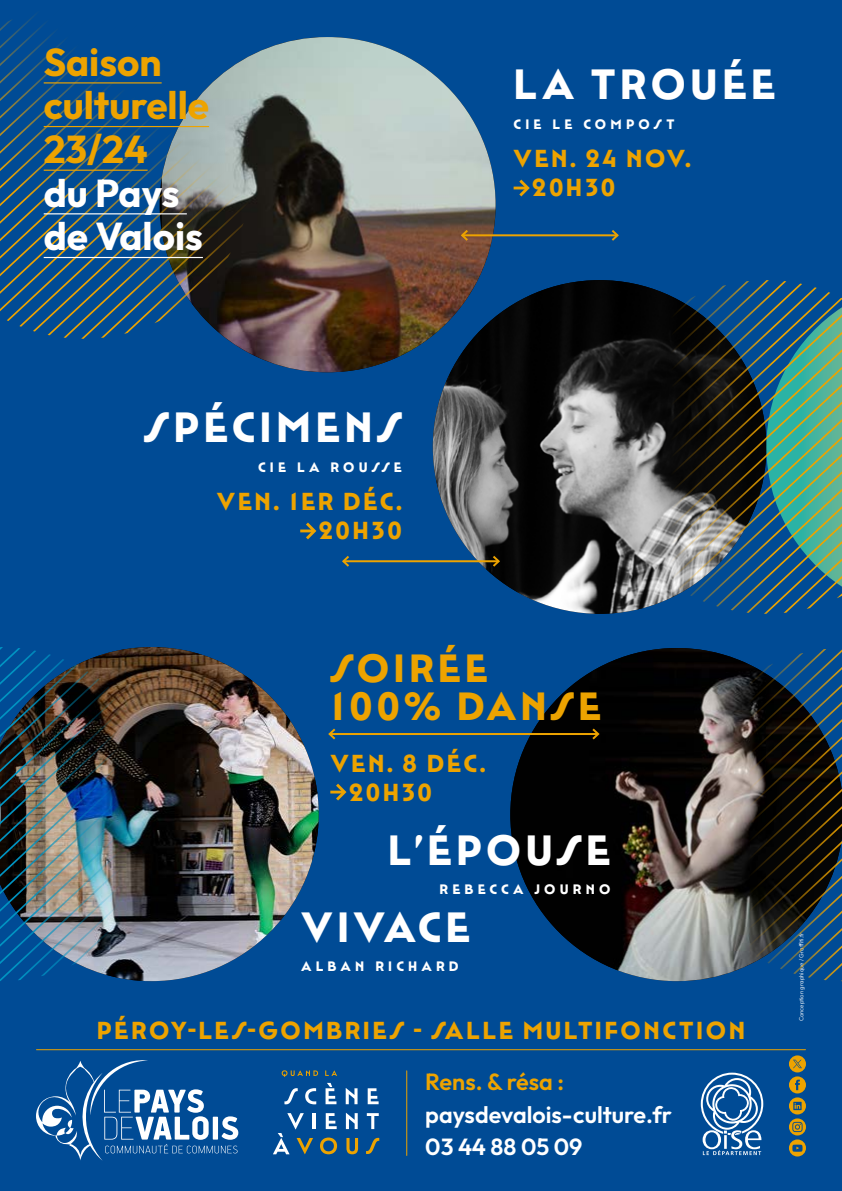
<style>
.page{position:relative;width:842px;height:1191px;background:#004b95}
.page>*{position:absolute;margin:0;border:0;box-sizing:border-box;transform-origin:0 0}
.t1{font:700 43px "Mendl Sans Dawn";letter-spacing:.1em;color:#fff}
.t2{font:700 40px/38px "Mendl Sans Dawn";letter-spacing:.1em;color:#eda300}
.t3{font:700 38.8px/43.6px "Outfit";color:#eda300}
.t4{font:700 38.8px/43.7px "Outfit";color:#fff}
.t5{font:700 25px/29px "Mendl Sans Dawn";letter-spacing:.1em;color:#eda300}
.t6{font:600 23.3px/32px "Outfit";color:#fff}
.t7{font:600 23.3px "Outfit";color:#eda300}
.t8{font:700 13.9px "Mendl Sans Dawn";letter-spacing:.3em;color:#fff}
.t9{font:300 6px "Outfit";color:#fff}
</style>
<div class="page">
<hr style="left:36px;top:1049px;width:769px;height:1px;background:#eda300">
<img style="left:168px;top:647px;width:151px;height:334px">
<img style="left:0;top:647px;width:168px;height:334px">
<img style="left:227px;top:37px;width:269px;height:335px">
<svg style="left:0;top:14px;width:252px;height:325px"></svg>
<hr style="left:44px;top:82px;width:118px;height:1px;background:#eda300">
<hr style="left:44px;top:126px;width:165px;height:1px;background:#eda300">
<hr style="left:44px;top:170px;width:104px;height:1px;background:#eda300">
<hr style="left:44px;top:213px;width:143px;height:1px;background:#fff">
<hr style="left:44px;top:257px;width:159px;height:1px;background:#fff">
<img style="left:433px;top:280px;width:333px;height:334px;border-radius:167px">
<svg style="left:600px;top:280px;width:242px;height:334px"></svg>
<svg style="left:282px;top:1070px;width:36px;height:6px"></svg>
<svg style="left:325px;top:1070px;width:12px;height:6px"></svg>
<svg style="left:284px;top:1088px;width:14px;height:16px"></svg>
<svg style="left:305px;top:1088px;width:11px;height:16px"></svg>
<svg style="left:326px;top:1082px;width:10px;height:22px"></svg>
<svg style="left:346px;top:1088px;width:11px;height:16px"></svg>
<svg style="left:368px;top:1088px;width:11px;height:16px"></svg>
<hr style="left:312px;top:1113px;width:4px;height:16px;background:#fff">
<svg style="left:326px;top:1113px;width:11px;height:16px"></svg>
<svg style="left:346px;top:1113px;width:12px;height:16px"></svg>
<svg style="left:367px;top:1113px;width:12px;height:16px"></svg>
<svg style="left:320px;top:1137px;width:17px;height:17px"></svg>
<svg style="left:346px;top:1138px;width:12px;height:16px"></svg>
<svg style="left:366px;top:1137px;width:13px;height:17px"></svg>
<svg style="left:273px;top:1113px;width:40px;height:41px"></svg>
<svg style="left:36px;top:1060px;width:202px;height:100px"></svg>
<hr style="left:406px;top:1070px;width:1px;height:85px;background:#eda300">
<svg style="left:701px;top:1072px;width:62px;height:83px"></svg>
<svg style="left:789px;top:1055px;width:17px;height:101px"></svg>
<svg style="left:514px;top:179px;width:16px;height:18px"></svg>
<hr style="left:300px;top:529px;width:14px;height:3px;background:#eda300">
<svg style="left:303px;top:522px;width:14px;height:18px"></svg>
<hr style="left:462px;top:234px;width:155px;height:2px;background:#eda300">
<svg style="left:459px;top:228px;width:11px;height:15px"></svg>
<svg style="left:609px;top:230px;width:10px;height:11px"></svg>
<hr style="left:343px;top:560px;width:156px;height:2px;background:#eda300">
<svg style="left:342px;top:556px;width:9px;height:11px"></svg>
<svg style="left:491px;top:553px;width:10px;height:16px"></svg>
<img style="left:510px;top:648px;width:167px;height:333px">
<svg style="left:677px;top:648px;width:165px;height:333px"></svg>
<hr style="left:330px;top:790px;width:14px;height:3px;background:#eda300">
<svg style="left:333px;top:783px;width:14px;height:18px"></svg>
<hr style="left:330px;top:733px;width:268px;height:2px;background:#eda300">
<svg style="left:328px;top:728px;width:8px;height:12px"></svg>
<svg style="left:590px;top:726px;width:11px;height:15px"></svg>
<h3 class="t3" style="left:44px;top:42px;width:167px">Saison culturelle<br>23/24</h3>
<h3 class="t4" style="left:44px;top:173px;width:161px">du Pays de Valois</h3>
<h1 class="t1" style="left:514px;top:57px;width:264px">LA TROUÉE</h1>
<p class="t8" style="left:514px;top:115px;width:162px">CIE LE COMPOST</p>
<p class="t5" style="left:532px;top:144px;width:160px;text-indent:-19px">VEN. 24 NOV.<br>20H30</p>
<h1 class="t1" style="left:144px;top:400px;width:259px">SPÉCIMENS</h1>
<p class="t8" style="left:258px;top:458px;width:145px">CIE LA ROUSSE</p>
<p class="t5" style="left:217px;top:487px;width:187px;text-align:right">VEN. 1ER DÉC.<br>20H30</p>
<h2 class="t2" style="left:330px;top:649px;width:272px">SOIRÉE<br>100% DANSE</h2>
<p class="t5" style="left:349px;top:748px;width:138px;text-indent:-19px">VEN. 8 DÉC.<br>20H30</p>
<h1 class="t1" style="left:388px;top:823px;width:224px">L’ÉPOUSE</h1>
<p class="t8" style="left:440px;top:880px;width:172px">REBECCA JOURNO</p>
<h1 class="t1" style="left:301px;top:899px;width:170px">VIVACE</h1>
<p class="t8" style="left:301px;top:957px;width:159px">ALBAN RICHARD</p>
<p class="t5" style="left:97px;top:1015px;width:650px">PÉROY-LES-GOMBRIES - SALLE MULTIFONCTION</p>
<p class="t7" style="left:425px;top:1067px;width:140px">Rens. &amp; résa :</p>
<p class="t6" style="left:425px;top:1099px;width:248px">paysdevalois-culture.fr<br>03 44 88 05 09</p>
<p class="t9" style="left:798px;top:1021px;width:91px;rotate:-90deg">Conception graphique / Graffiti.fr</p>
</div>
